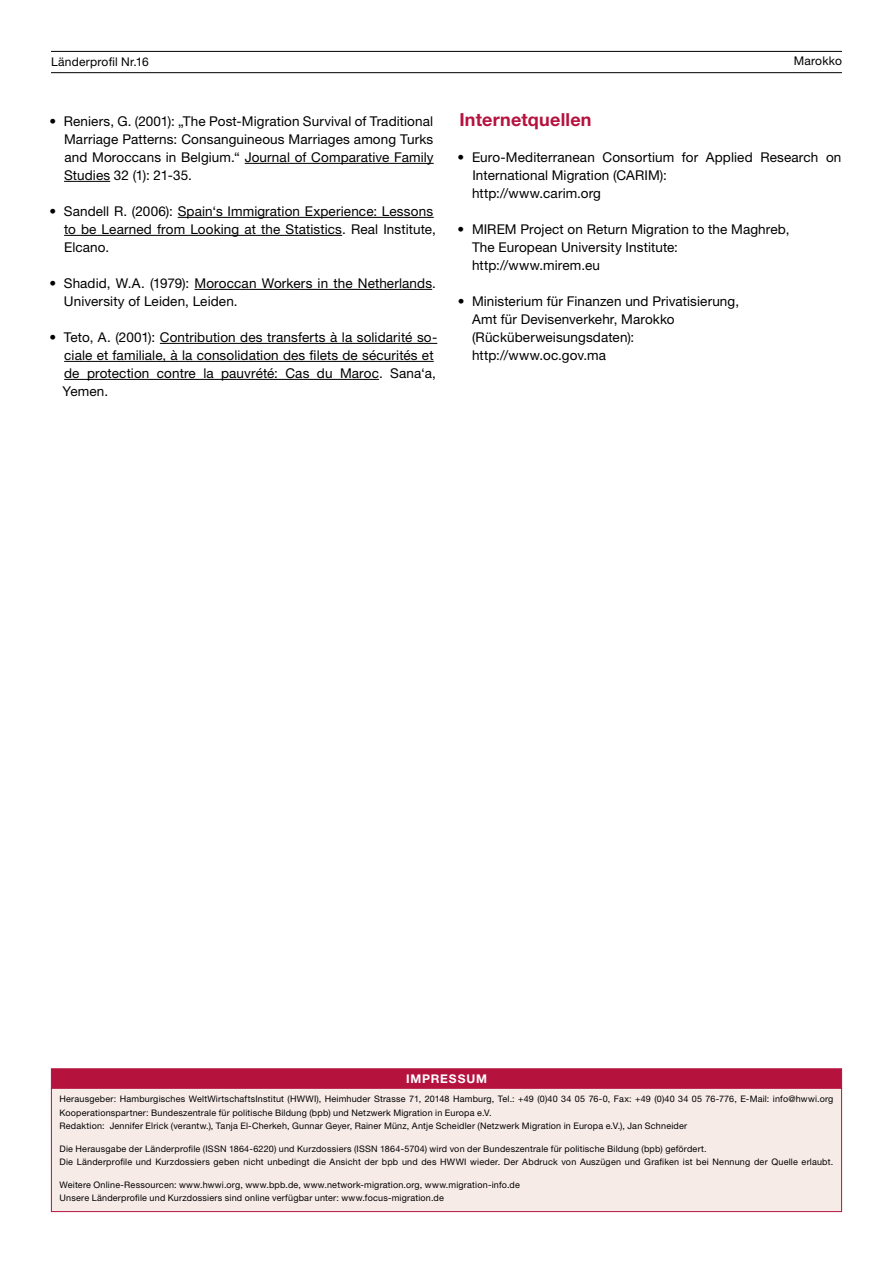
<style>
.page{position:relative;width:893px;height:1263px;background:#fff}
.page>*{position:absolute;margin:0;border:0;box-sizing:border-box;transform-origin:0 0}
.t1{font:700 18px "Helvetica Neue LT Pro";letter-spacing:.01em;color:#b5123e}
.t2{font:13.5px/18px "Helvetica Neue LT Pro";letter-spacing:.01em;color:#000}
.t3{font:12px "Helvetica Neue LT Pro";letter-spacing:.02em;color:#000}
.t4{font:700 12px "Helvetica Neue LT Pro";letter-spacing:.07em;color:#fff}
.t5{font:9px/13.5px "Helvetica Neue LT Pro";letter-spacing:.02em;color:#000}
</style>
<div class="page">
<hr style="left:51px;top:51px;width:791px;height:1px;background:#000">
<hr style="left:51px;top:72px;width:791px;height:1px;background:#000">
<hr style="left:245px;top:163px;width:189px;height:1px;background:#000">
<hr style="left:64px;top:181px;width:46px;height:1px;background:#000">
<hr style="left:178px;top:217px;width:256px;height:1px;background:#000">
<hr style="left:64px;top:235px;width:278px;height:1px;background:#000">
<hr style="left:194px;top:289px;width:238px;height:1px;background:#000">
<hr style="left:160px;top:343px;width:277px;height:1px;background:#000">
<hr style="left:64px;top:361px;width:370px;height:1px;background:#000">
<hr style="left:64px;top:379px;width:315px;height:1px;background:#000">
<div style="left:51px;top:1068px;width:791px;height:20px;background:#b5123e;border:1px solid #b5123e"></div>
<div style="left:51px;top:1088px;width:791px;height:124px;background:#f7ebe8;border:1px solid #b5123e"></div>
<p class="t3" style="left:51px;top:54px;width:99px">Länderprofil Nr.16</p>
<p class="t3" style="left:794px;top:53px;width:50px">Marokko</p>
<p class="t2" style="left:64px;top:112px;width:371px;text-align:justify;text-indent:-15px">• Reniers, G. (2001): „The Post-Migration Survival of Traditional Marriage Patterns: Consanguineous Marriages among Turks and Moroccans in Belgium.“ Journal of Comparative Family Studies 32 (1): 21-35.</p>
<p class="t2" style="left:64px;top:202px;width:373px;text-indent:-15px">• Sandell R. (2006): Spain‘s Immigration Experience: Lessons to be Learned from Looking at the Statistics. Real Institute,<br>Elcano.</p>
<p class="t2" style="left:64px;top:274px;width:373px;text-indent:-15px">• Shadid, W.A. (1979): Moroccan Workers in the Netherlands.<br>University of Leiden, Leiden.</p>
<p class="t2" style="left:63px;top:328px;width:376px;text-indent:-13px">• Teto, A. (2001): Contribution des transferts à la solidarité so&shy;ciale et familiale, à la consolidation des filets de sécurités et de protection contre la pauvrété: Cas du Maroc. Sana‘a, Yemen.</p>
<h1 class="t1" style="left:459px;top:108px;width:134px">Internetquellen</h1>
<p class="t2" style="left:472px;top:148px;width:371px;text-indent:-14px">• Euro-Mediterranean Consortium for Applied Research on<br>International Migration (CARIM):<br>http://www.carim.org</p>
<p class="t2" style="left:472px;top:220px;width:319px;text-indent:-14px">• MIREM Project on Return Migration to the Maghreb,<br>The European University Institute: http://www.mirem.eu</p>
<p class="t2" style="left:472px;top:292px;width:269px;text-indent:-14px">• Ministerium für Finanzen und Privatisierung, Amt für Devisenverkehr, Marokko (Rücküberweisungsdaten): http://www.oc.gov.ma</p>
<p class="t4" style="left:406px;top:1071px;width:82px">IMPRESSUM</p>
<p class="t5" style="left:60px;top:1092px;width:775px">Herausgeber: Hamburgisches WeltWirtschaftsInstitut (HWWI), Heimhuder Strasse 71, 20148 Hamburg, Tel.: +49 (0)40 34 05 76-0, Fax: +49 (0)40 34 05 76-776, E-Mail: info@hwwi.org<br>Kooperationspartner: Bundeszentrale für politische Bildung (bpb) und Netzwerk Migration in Europa e.V.<br>Redaktion: Jennifer Elrick (verantw.), Tanja El-Cherkeh, Gunnar Geyer, Rainer Münz, Antje Scheidler (Netzwerk Migration in Europa e.V.), Jan Schneider</p>
<p class="t5" style="left:60px;top:1142px;width:775px">Die Herausgabe der Länderprofile (ISSN 1864-6220) und Kurzdossiers (ISSN 1864-5704) wird von der Bundeszentrale für politische Bildung (bpb) gefördert.<br>Die Länderprofile und Kurzdossiers geben nicht unbedingt die Ansicht der bpb und des HWWI wieder. Der Abdruck von Auszügen und Grafiken ist bei Nennung der Quelle erlaubt.</p>
<p class="t5" style="left:60px;top:1178px;width:462px">Weitere Online-Ressourcen: www.hwwi.org, www.bpb.de, www.network-migration.org, www.migration-info.de<br>Unsere Länderprofile und Kurzdossiers sind online verfügbar unter: www.focus-migration.de</p>
</div>
